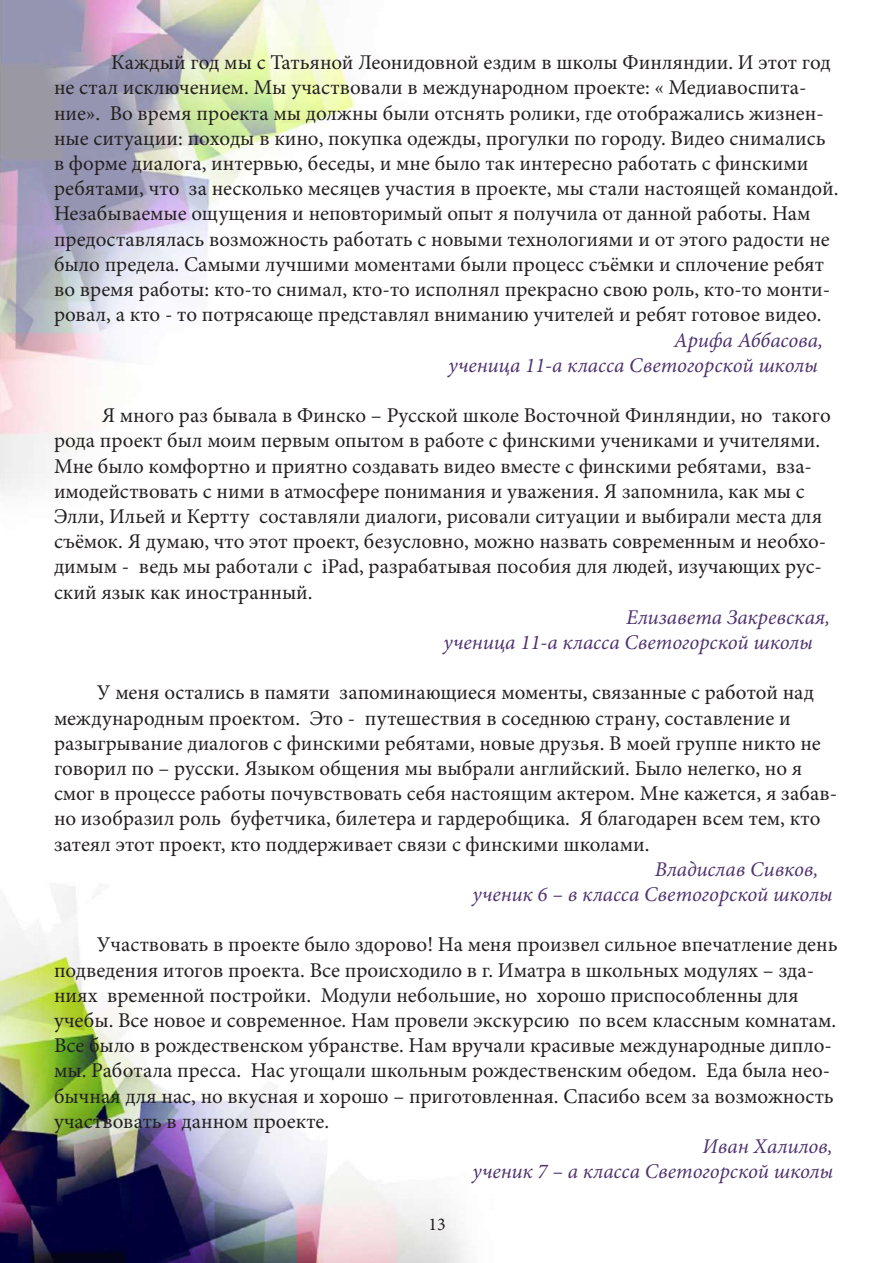
<style>
.page{position:relative;width:893px;height:1263px;background:#fff}
.page>*{position:absolute;margin:0;border:0;box-sizing:border-box;transform-origin:0 0}
.t1{font:21px/25.2px "Minion Pro";color:#231f20}
.t2{font:italic 21px/25.2px "Minion Pro";color:#4e336f;text-align:right}
.t3{font:18px "Minion Pro";color:#231f20}
</style>
<div class="page">
<img style="left:0;top:0;width:468px;height:1263px">
<p class="t1" style="left:54px;top:50px;width:786px;text-indent:57px">Каждый год мы с Татьяной Леонидовной ездим в школы Финляндии. И этот год не стал исключением. Мы участвовали в международном проекте: « Медиавоспита&shy;ние». Во время проекта мы должны были отснять ролики, где отображались жизнен&shy;ные ситуации: походы в кино, покупка одежды, прогулки по городу. Видео снимались в форме диалога, интервью, беседы, и мне было так интересно работать с финскими ребятами, что за несколько месяцев участия в проекте, мы стали настоящей командой.<br>Незабываемые ощущения и неповторимый опыт я получила от данной работы. Нам предоставлялась возможность работать с новыми технологиями и от этого радости не было предела. Самыми лучшими моментами были процесс съёмки и сплочение ребят во время работы: кто-то снимал, кто-то исполнял прекрасно свою роль, кто-то монти&shy;ровал, а кто - то потрясающе представлял вниманию учителей и ребят готовое видео.</p>
<p class="t2" style="left:448px;top:327px;width:376px">Арифа Аббасова,<br>ученица 11-а класса Светогорской школы</p>
<p class="t1" style="left:54px;top:403px;width:778px;text-indent:48px">Я много раз бывала в Финско – Русской школе Восточной Финляндии, но такого рода проект был моим первым опытом в работе с финскими учениками и учителями.<br>Мне было комфортно и приятно создавать видео вместе с финскими ребятами, вза&shy;имодействовать с ними в атмосфере понимания и уважения. Я запомнила, как мы с Элли, Ильей и Кертту составляли диалоги, рисовали ситуации и выбирали места для съёмок. Я думаю, что этот проект, безусловно, можно назвать современным и необхо&shy;димым - ведь мы работали с iPad, разрабатывая пособия для людей, изучающих рус&shy;ский язык как иностранный.</p>
<p class="t2" style="left:444px;top:604px;width:388px;text-align:left;text-indent:183px">Елизавета Закревская, ученица 11-а класса Светогорской школы</p>
<p class="t1" style="left:54px;top:680px;width:785px;text-indent:43px">У меня остались в памяти запоминающиеся моменты, связанные с работой над международным проектом. Это - путешествия в соседнюю страну, составление и разыгрывание диалогов с финскими ребятами, новые друзья. В моей группе никто не говорил по – русски. Языком общения мы выбрали английский. Было нелегко, но я смог в процессе работы почувствовать себя настоящим актером. Мне кажется, я забав&shy;но изобразил роль буфетчика, билетера и гардеробщика. Я благодарен всем тем, кто затеял этот проект, кто поддерживает связи с финскими школами.</p>
<p class="t2" style="left:472px;top:856px;width:362px;text-align:left;text-indent:182px">Владислав Сивков, ученик 6 – в класса Светогорской школы</p>
<p class="t1" style="left:54px;top:932px;width:785px;text-indent:43px">Участвовать в проекте было здорово! На меня произвел сильное впечатление день подведения итогов проекта. Все происходило в г. Иматра в школьных модулях – зда&shy;ниях временной постройки. Модули небольшие, но хорошо приспособленны для учебы. Все новое и современное. Нам провели экскурсию по всем классным комнатам.<br>Все было в рождественском убранстве. Нам вручали красивые международные дипло&shy;мы. Работала пресса. Нас угощали школьным рождественским обедом. Еда была нео&shy;бычная для нас, но вкусная и хорошо – приготовленная. Спасибо всем за возможность участвовать в данном проекте.</p>
<p class="t2" style="left:472px;top:1134px;width:362px">Иван Халилов,<br>ученик 7 – а класса Светогорской школы</p>
<p class="t3" style="left:429px;top:1212px;width:19px">13</p>
</div>
